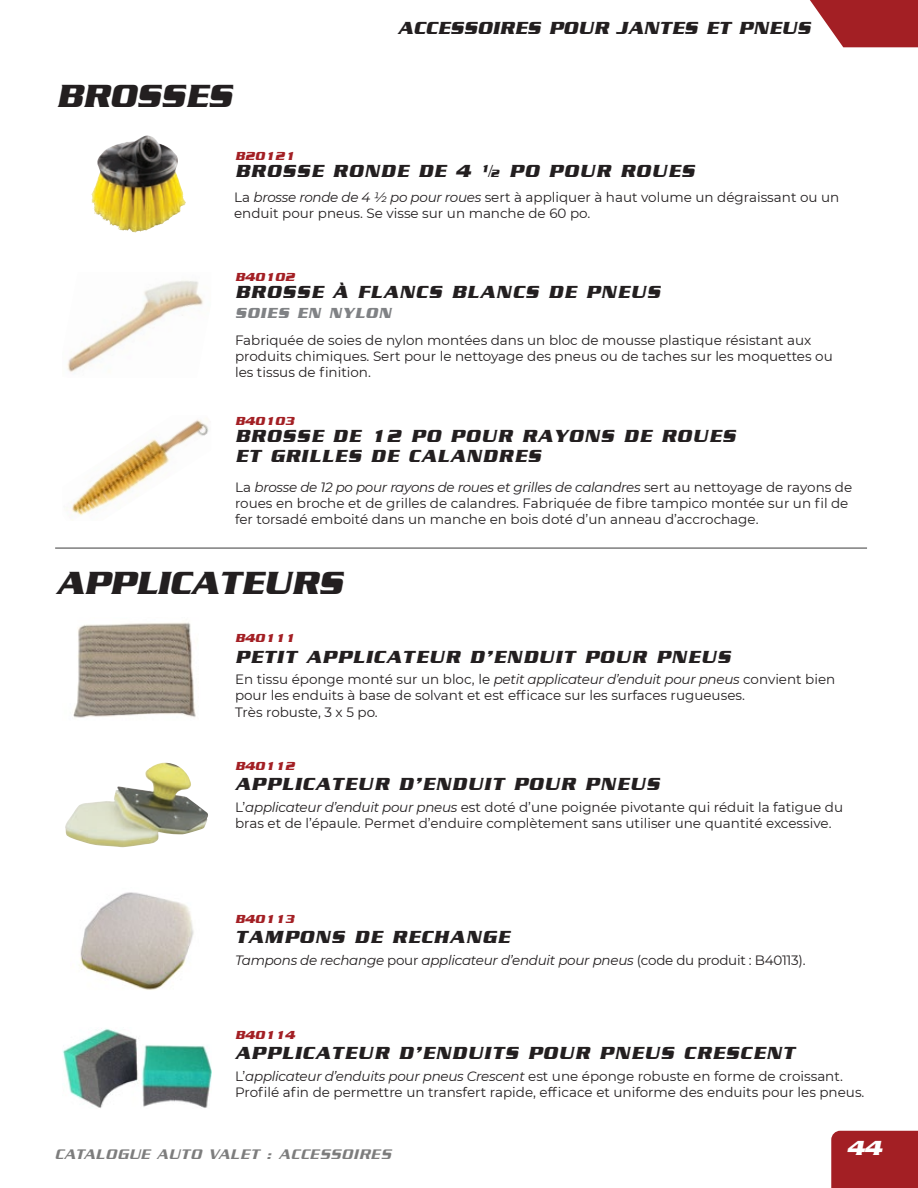
<style>
.page{position:relative;width:918px;height:1188px;background:#fff}
.page>*{position:absolute;margin:0;border:0;box-sizing:border-box;transform-origin:0 0}
.t1{font:italic 700 33px "Serpentine";color:#231f20}
.t2{font:italic 700 21px "Serpentine";color:#fff}
.t3{font:italic 700 18px "Serpentine";letter-spacing:.06em;color:#231f20}
.t4{font:italic 700 18px "Serpentine";letter-spacing:.02em;color:#231f20}
.t5{font:italic 500 15px "Serpentine Std";letter-spacing:.06em;color:#7d7d7d}
.t6{font:italic 700 15px "Serpentine";letter-spacing:.06em;color:#808285}
.t7{font:13.5px/16.2px "Montserrat";color:#231f20}
.t8{font:italic 13.5px "Montserrat";letter-spacing:-.02em;color:#231f20}
.t9{font:italic 700 12px "Serpentine";color:#a31f24}
.s1{font-style:italic}
.s2{font-style:normal}
</style>
<div class="page">
<hr style="left:55px;top:547px;width:812px;height:2px;background:#7d7d7d">
<img style="left:91px;top:136px;width:53px;height:83px">
<img style="left:67px;top:280px;width:137px;height:92px">
<img style="left:66px;top:419px;width:143px;height:97px">
<img style="left:73px;top:622px;width:123px;height:96px">
<img style="left:65px;top:763px;width:143px;height:84px">
<img style="left:79px;top:892px;width:115px;height:98px">
<img style="left:63px;top:1028px;width:148px;height:80px">
<svg style="left:810px;top:0;width:108px;height:47px;background:#b14145"></svg>
<div style="left:831px;top:1131px;width:87px;height:57px;background:#a31f24"></div>
<p class="t1" style="left:56px;top:78px;width:177px">BROSSES</p>
<p class="t9" style="left:235px;top:150px;width:61px">B20121</p>
<p class="t4" style="left:398px;top:19px;width:414px">ACCESSOIRES POUR JANTES ET PNEUS</p>
<p class="t3" style="left:235px;top:162px;width:461px">BROSSE RONDE DE 4 ½ PO POUR ROUES</p>
<p class="t7" style="left:234px;top:189px;width:607px">La <span class="s1">brosse ronde de 4 ½ po pour roues</span> sert à appliquer à haut volume un dégraissant ou un enduit pour pneus. Se visse sur un manche de 60 po.</p>
<p class="t9" style="left:235px;top:270px;width:61px">B40102</p>
<p class="t3" style="left:235px;top:282px;width:427px">BROSSE À FLANCS BLANCS DE PNEUS</p>
<p class="t6" style="left:235px;top:305px;width:158px">SOIES EN NYLON</p>
<p class="t7" style="left:235px;top:331px;width:599px">Fabriquée de soies de nylon montées dans un bloc de mousse plastique résistant aux produits chimiques. Sert pour le nettoyage des pneus ou de taches sur les moquettes ou les tissus de finition.</p>
<p class="t9" style="left:235px;top:414px;width:61px">B40103</p>
<p class="t3" style="left:235px;top:426px;width:502px">BROSSE DE 12 PO POUR RAYONS DE ROUES</p>
<p class="t3" style="left:235px;top:446px;width:307px">ET GRILLES DE CALANDRES</p>
<p class="t7" style="left:235px;top:478px;width:619px">La <span class="s1">brosse de 12 po pour rayons de roues et grilles de calandres</span> sert au nettoyage de rayons de roues en broche et de grilles de calandres. Fabriquée de fibre tampico montée sur un fil de fer torsadé emboité dans un manche en bois doté d’un anneau d’accrochage.</p>
<p class="t1" style="left:56px;top:565px;width:288px">APPLICATEURS</p>
<p class="t9" style="left:235px;top:632px;width:61px">B40111</p>
<p class="t3" style="left:235px;top:647px;width:497px">PETIT APPLICATEUR D’ENDUIT POUR PNEUS</p>
<p class="t7" style="left:235px;top:671px;width:602px">En tissu éponge monté sur un bloc, le <span class="s1">petit applicateur d’enduit pour pneus</span> convient bien pour les enduits à base de solvant et est efficace sur les surfaces rugueuses.</p>
<p class="t7" style="left:235px;top:703px;width:144px">Très robuste, 3 x 5 po.</p>
<p class="t9" style="left:235px;top:760px;width:61px">B40112</p>
<p class="t3" style="left:235px;top:774px;width:426px">APPLICATEUR D’ENDUIT POUR PNEUS</p>
<p class="t7" style="left:235px;top:798px;width:610px">L’<span class="s1">applicateur d’enduit pour pneus</span> est doté d’une poignée pivotante qui réduit la fatigue du bras et de l’épaule. Permet d’enduire complètement sans utiliser une quantité excessive.</p>
<p class="t9" style="left:235px;top:912px;width:61px">B40113</p>
<p class="t3" style="left:235px;top:927px;width:276px">TAMPONS DE RECHANGE</p>
<p class="t8" style="left:235px;top:951px;width:572px">Tampons de rechange <span class="s2">pour</span> applicateur d’enduit pour pneus <span class="s2">(code du produit : B40113).</span></p>
<p class="t9" style="left:235px;top:1028px;width:61px">B40114</p>
<p class="t3" style="left:235px;top:1043px;width:561px">APPLICATEUR D’ENDUITS POUR PNEUS CRESCENT</p>
<p class="t7" style="left:235px;top:1067px;width:631px">L’<span class="s1">applicateur d’enduits pour pneus Crescent</span> est une éponge robuste en forme de croissant.<br>Profilé afin de permettre un transfert rapide, efficace et uniforme des enduits pour les pneus.</p>
<p class="t5" style="left:55px;top:1145px;width:338px">CATALOGUE AUTO VALET : ACCESSOIRES</p>
<p class="t2" style="left:847px;top:1136px;width:36px">44</p>
</div>
